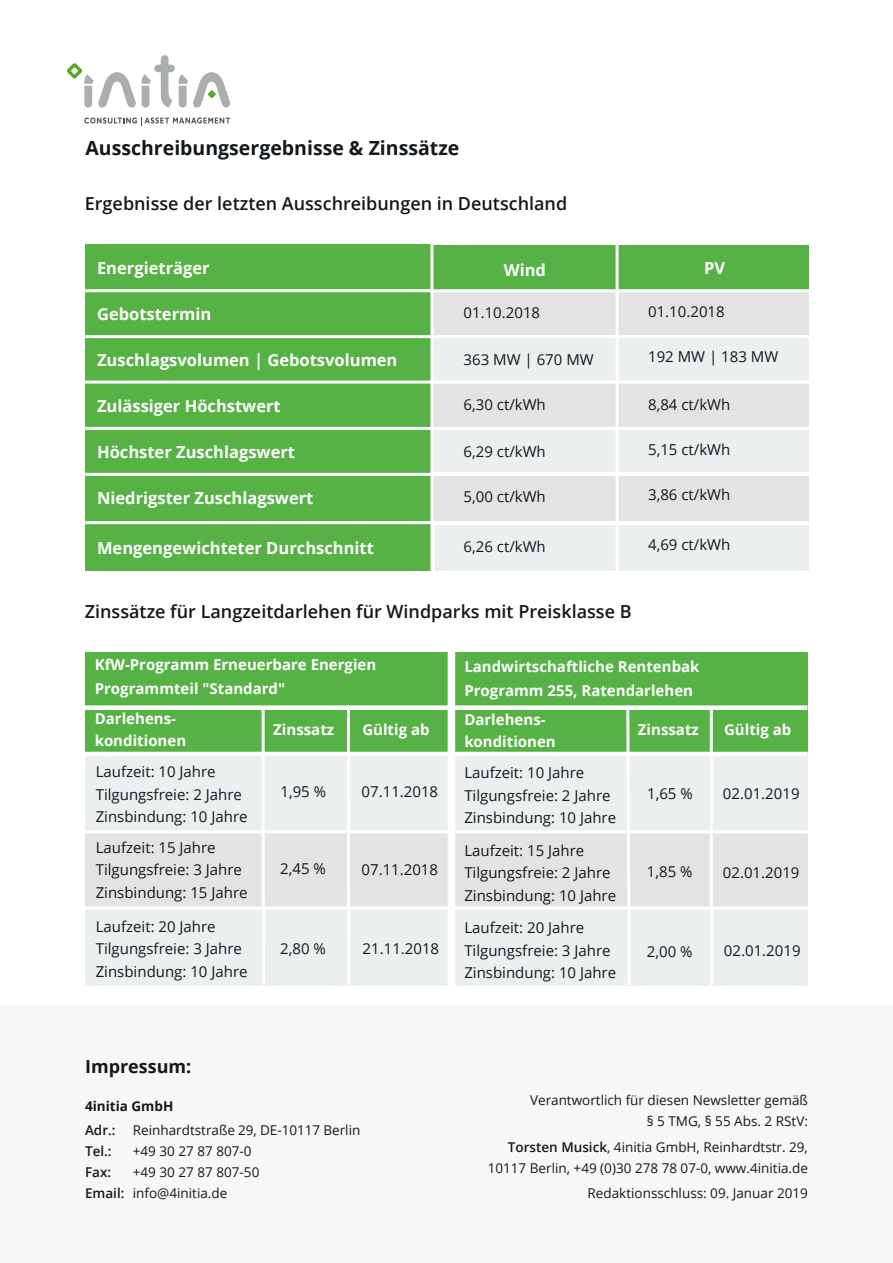
<style>
.page{position:relative;width:893px;height:1263px;background:#fff}
.page>*{position:absolute;margin:0;border:0;box-sizing:border-box;transform-origin:0 0}
.t1{font:700 19.5px "Open Sans";color:#13181c}
.t2{font:600 18px "Open Sans";color:#13181c}
.t3{font:700 18px "Open Sans";color:#13181c}
.t4{font:700 16.5px "Open Sans";color:#fff}
.t5{font:15px/22.5px "Open Sans";color:#13181c}
.t6{font:700 15px/22.5px "Open Sans";color:#fff}
.t7{font:13.5px/21px "Open Sans";color:#13181c;text-align:right}
.t8{font:600 13.5px/21px "Open Sans";color:#13181c}
.t9{font:700 13.5px "Open Sans";color:#13181c}
.s1{font-weight:600}
</style>
<div class="page">
<div style="left:0;top:1005px;width:893px;height:258px;background:#f8f7f6"></div>
<svg style="left:84px;top:117px;width:146px;height:8px"></svg>
<svg style="left:67px;top:55px;width:163px;height:53px"></svg>
<div style="left:435px;top:525px;width:373px;height:45px;background:#ecefef"></div>
<div style="left:432px;top:245px;width:376px;height:45px;background:#57b246"></div>
<div style="left:432px;top:336px;width:376px;height:45px;background:#ecefef"></div>
<div style="left:432px;top:426px;width:376px;height:46px;background:#ecefef"></div>
<div style="left:432px;top:290px;width:376px;height:46px;background:#e2e3e2"></div>
<div style="left:432px;top:381px;width:376px;height:45px;background:#e2e3e2"></div>
<div style="left:432px;top:473px;width:376px;height:50px;background:#e2e3e2"></div>
<div style="left:85px;top:245px;width:347px;height:326px;background:#57b246"></div>
<hr style="left:85px;top:289px;width:738px;height:3px;background:#fff">
<hr style="left:85px;top:335px;width:729px;height:3px;background:#fff">
<hr style="left:85px;top:381px;width:730px;height:3px;background:#fff">
<hr style="left:85px;top:427px;width:732px;height:3px;background:#fff">
<hr style="left:85px;top:473px;width:727px;height:3px;background:#fff">
<hr style="left:430px;top:242px;width:3px;height:329px;background:#fff">
<hr style="left:616px;top:245px;width:3px;height:331px;background:#fff">
<hr style="left:85px;top:521px;width:723px;height:3px;background:#fff">
<div style="left:85px;top:652px;width:723px;height:103px;background:#57b246"></div>
<div style="left:85px;top:756px;width:723px;height:76px;background:#ecefef"></div>
<div style="left:85px;top:909px;width:723px;height:76px;background:#ecefef"></div>
<div style="left:85px;top:832px;width:723px;height:76px;background:#e2e3e2"></div>
<hr style="left:85px;top:752px;width:723px;height:4px;background:#fff">
<hr style="left:85px;top:830px;width:723px;height:3px;background:#fff">
<hr style="left:85px;top:906px;width:723px;height:3px;background:#fff">
<hr style="left:262px;top:707px;width:3px;height:278px;background:#fff">
<div style="left:448px;top:651px;width:7px;height:344px;background:#fff"></div>
<svg style="left:625px;top:710px;width:7px;height:276px"></svg>
<div style="left:85px;top:705px;width:722px;height:5px;background:#fff"></div>
<hr style="left:347px;top:705px;width:3px;height:280px;background:#fff">
<hr style="left:710px;top:707px;width:3px;height:278px;background:#fff">
<h1 class="t1" style="left:85px;top:139px;width:375px">Ausschreibungsergebnisse &amp; Zinssätze</h1>
<p class="t2" style="left:85px;top:197px;width:484px">Ergebnisse der letzten Ausschreibungen in Deutschland</p>
<p class="t4" style="left:97px;top:260px;width:114px">Energieträger</p>
<p class="t4" style="left:97px;top:306px;width:116px">Gebotstermin</p>
<p class="t4" style="left:97px;top:352px;width:302px">Zuschlagsvolumen | Gebotsvolumen</p>
<p class="t4" style="left:97px;top:398px;width:185px">Zulässiger Höchstwert</p>
<p class="t4" style="left:97px;top:444px;width:200px">Höchster Zuschlagswert</p>
<p class="t4" style="left:97px;top:490px;width:218px">Niedrigster Zuschlagswert</p>
<p class="t4" style="left:504px;top:262px;width:44px">Wind</p>
<p class="t5" style="left:464px;top:302px;width:78px">01.10.2018</p>
<p class="t5" style="left:464px;top:349px;width:132px">363 MW | 670 MW</p>
<p class="t5" style="left:464px;top:394px;width:84px">6,30 ct/kWh</p>
<p class="t5" style="left:464px;top:441px;width:84px">6,29 ct/kWh</p>
<p class="t5" style="left:464px;top:486px;width:84px">5,00 ct/kWh</p>
<p class="t4" style="left:704px;top:260px;width:23px">PV</p>
<p class="t5" style="left:648px;top:301px;width:78px">01.10.2018</p>
<p class="t5" style="left:648px;top:347px;width:132px">192 MW | 183 MW</p>
<p class="t5" style="left:648px;top:394px;width:84px">8,84 ct/kWh</p>
<p class="t5" style="left:648px;top:439px;width:84px">5,15 ct/kWh</p>
<p class="t5" style="left:648px;top:485px;width:84px">3,86 ct/kWh</p>
<p class="t4" style="left:97px;top:540px;width:278px">Mengengewichteter Durchschnitt</p>
<p class="t5" style="left:464px;top:537px;width:84px">6,26 ct/kWh</p>
<p class="t5" style="left:648px;top:535px;width:84px">4,69 ct/kWh</p>
<p class="t2" style="left:85px;top:604px;width:548px">Zinssätze für Langzeitdarlehen für Windparks mit Preisklasse B</p>
<p class="t6" style="left:95px;top:654px;width:283px;line-height:24px">KfW-Programm Erneuerbare Energien<br>Programmteil "Standard"</p>
<p class="t6" style="left:464px;top:655px;width:237px;line-height:24px">Landwirtschaftliche Rentenbak<br>Programm 255, Ratendarlehen</p>
<p class="t6" style="left:464px;top:709px;width:93px">Darlehens&shy;konditionen</p>
<p class="t6" style="left:95px;top:708px;width:93px">Darlehens&shy;konditionen</p>
<p class="t5" style="left:96px;top:762px;width:153px">Laufzeit: 10 Jahre<br>Tilgungsfreie: 2 Jahre<br>Zinsbindung: 10 Jahre</p>
<p class="t5" style="left:96px;top:837px;width:153px">Laufzeit: 15 Jahre<br>Tilgungsfreie: 3 Jahre<br>Zinsbindung: 15 Jahre</p>
<p class="t5" style="left:96px;top:916px;width:153px">Laufzeit: 20 Jahre<br>Tilgungsfreie: 3 Jahre<br>Zinsbindung: 10 Jahre</p>
<p class="t6" style="left:273px;top:719px;width:62px">Zinssatz</p>
<p class="t6" style="left:362px;top:719px;width:69px">Gültig ab</p>
<p class="t6" style="left:638px;top:719px;width:62px">Zinssatz</p>
<p class="t6" style="left:724px;top:719px;width:69px">Gültig ab</p>
<p class="t5" style="left:464px;top:763px;width:153px">Laufzeit: 10 Jahre<br>Tilgungsfreie: 2 Jahre<br>Zinsbindung: 10 Jahre</p>
<p class="t5" style="left:280px;top:781px;width:47px">1,95 %</p>
<p class="t5" style="left:362px;top:781px;width:78px">07.11.2018</p>
<p class="t5" style="left:647px;top:784px;width:47px">1,65 %</p>
<p class="t5" style="left:723px;top:784px;width:78px">02.01.2019</p>
<p class="t5" style="left:464px;top:840px;width:153px">Laufzeit: 15 Jahre<br>Tilgungsfreie: 2 Jahre<br>Zinsbindung: 10 Jahre</p>
<p class="t5" style="left:464px;top:917px;width:153px">Laufzeit: 20 Jahre<br>Tilgungsfreie: 3 Jahre<br>Zinsbindung: 10 Jahre</p>
<p class="t5" style="left:280px;top:859px;width:47px">2,45 %</p>
<p class="t5" style="left:361px;top:859px;width:78px">07.11.2018</p>
<p class="t5" style="left:647px;top:861px;width:47px">1,85 %</p>
<p class="t5" style="left:723px;top:862px;width:78px">02.01.2019</p>
<p class="t5" style="left:280px;top:938px;width:47px">2,80 %</p>
<p class="t5" style="left:363px;top:938px;width:78px">21.11.2018</p>
<p class="t5" style="left:647px;top:941px;width:47px">2,00 %</p>
<p class="t5" style="left:724px;top:941px;width:78px">02.01.2019</p>
<p class="t3" style="left:85px;top:1058px;width:108px">Impressum:</p>
<p class="t9" style="left:85px;top:1099px;width:90px">4initia GmbH</p>
<p class="t7" style="left:133px;top:1121px;width:229px;text-align:left">Reinhardtstraße 29, DE-10117 Berlin +49 30 27 87 807-0<br>+49 30 27 87 807-50<br>info@4initia.de</p>
<p class="t8" style="left:85px;top:1121px;width:41px">Adr.:<br>Tel.:<br>Fax:<br>Email:</p>
<p class="t7" style="left:530px;top:1091px;width:279px">Verantwortlich für diesen Newsletter gemäß § 5 TMG, § 55 Abs. 2 RStV:</p>
<p class="t7" style="left:488px;top:1137px;width:322px"><span class="s1">Torsten Musick</span>, 4initia GmbH, Reinhardtstr. 29,<br>10117 Berlin, +49 (0)30 278 78 07-0, www.4initia.de</p>
<p class="t7" style="left:588px;top:1184px;width:222px">Redaktionsschluss: 09. Januar 2019</p>
</div>
